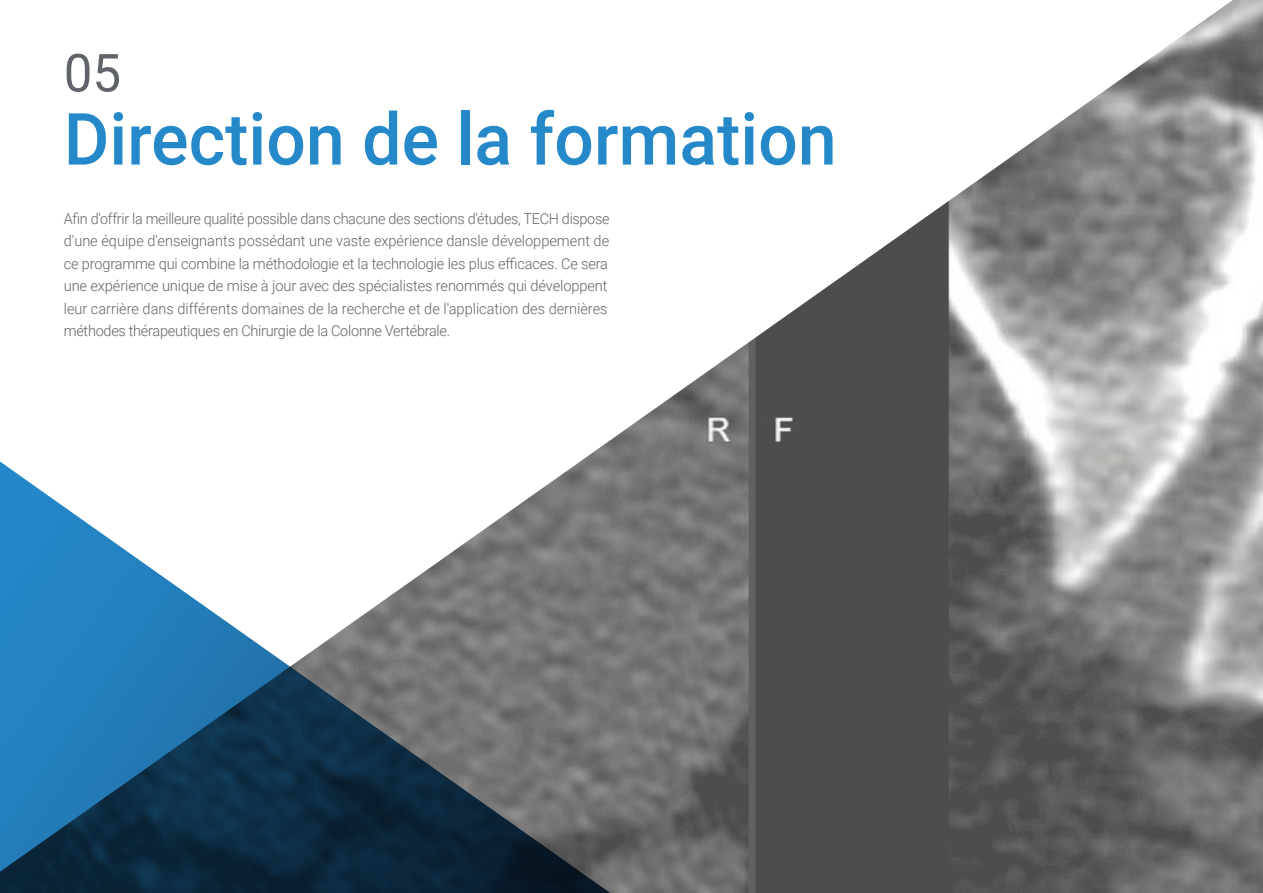
<style>
.page{position:relative;width:1263px;height:893px;background:#fff}
.page>*{position:absolute;margin:0;border:0;box-sizing:border-box;transform-origin:0 0}
.t1{font:500 72px "Roboto";color:#2488c9}
.t2{font:52.5px "Roboto";color:#61646a}
.t3{font:300 15px/22.5px "Roboto";letter-spacing:-.01em;color:#61646a;scale:.96 1}
</style>
<div class="page">
<img style="left:602px;top:0;width:661px;height:893px">
<svg style="left:0;top:446px;width:640px;height:447px"></svg>
<h2 class="t2" style="left:64px;top:36px;width:59px">05</h2>
<h1 class="t1" style="left:64px;top:89px;width:774px">Direction de la formation</h1>
<p class="t3" style="left:64px;top:207px;width:570px">Afin d'offrir la meilleure qualité possible dans chacune des sections d'études, TECH dispose d'une équipe d'enseignants possédant une vaste expérience dansle développement de ce programme qui combine la méthodologie et la technologie les plus efficaces. Ce sera une expérience unique de mise à jour avec des spécialistes renommés qui développent leur carrière dans différents domaines de la recherche et de l'application des dernières méthodes thérapeutiques en Chirurgie de la Colonne Vertébrale.</p>
</div>
